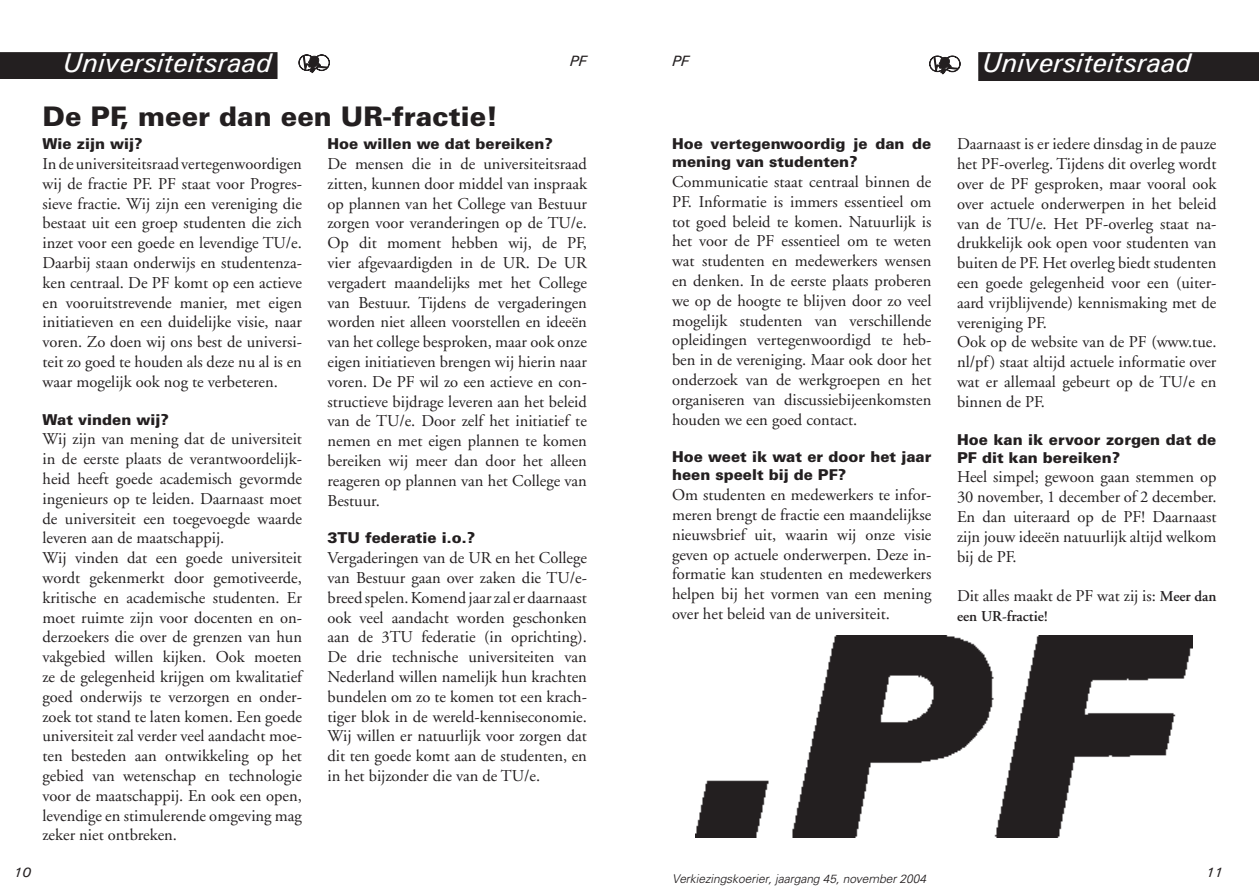
<style>
.page{position:relative;width:1259px;height:893px;background:#fff}
.page>*{position:absolute;margin:0;border:0;box-sizing:border-box;transform-origin:0 0}
.t1{font:italic 500 27px "Univers";color:#fff}
.t2{font:900 27px "Univers";color:#231f20}
.t3{font:16.5px/19.8px "Adobe Garamond";color:#231f20;text-align:justify}
.t4{font:900 15px/18px "Univers";color:#231f20}
.t5{font:600 15px "Adobe Garamond";color:#231f20}
.t6{font:italic 500 15px "Univers";color:#231f20}
.t7{font:italic 500 13.5px "Univers";color:#231f20}
.t8{font:italic 300 12px "Univers";color:#231f20}
.s1{font-weight:600;font-size:15px}
</style>
<div class="page">
<div style="left:0;top:52px;width:277px;height:27px;background:#231f20"></div>
<div style="left:978px;top:52px;width:281px;height:29px;background:#231f20"></div>
<svg style="left:299px;top:55px;width:30px;height:18px"></svg>
<svg style="left:929px;top:56px;width:31px;height:18px"></svg>
<img style="left:695px;top:636px;width:497px;height:202px">
<h1 class="t1" style="left:63px;top:45px;width:210px">Universiteitsraad</h1>
<p class="t6" style="left:570px;top:51px;width:19px">PF</p>
<p class="t6" style="left:672px;top:51px;width:19px">PF</p>
<h1 class="t1" style="left:982px;top:45px;width:210px">Universiteitsraad</h1>
<h1 class="t2" style="left:43px;top:99px;width:457px">De PF, meer dan een UR-fractie!</h1>
<p class="t4" style="left:43px;top:135px;width:101px">Wie zijn wij?</p>
<p class="t3" style="left:43px;top:154px;width:261px">In de universiteitsraad vertegenwoordigen wij de fractie PF. PF staat voor Progres&shy;sieve fractie. Wij zijn een vereniging die bestaat uit een groep studenten die zich inzet voor een goede en levendige TU/e.<br>Daarbij staan onderwijs en studentenza&shy;ken centraal. De PF komt op een actieve en vooruitstrevende manier, met eigen initiatieven en een duidelijke visie, naar voren. Zo doen wij ons best de universi&shy;teit zo goed te houden als deze nu al is en waar mogelijk ook nog te verbeteren.</p>
<p class="t4" style="left:43px;top:410px;width:128px">Wat vinden wij?</p>
<p class="t3" style="left:43px;top:430px;width:261px;text-align:left">Wij zijn van mening dat de universiteit in de eerste plaats de verantwoordelijk&shy;heid heeft goede academisch gevormde ingenieurs op te leiden. Daarnaast moet de universiteit een toegevoegde waarde leveren aan de maatschappij.<br>Wij vinden dat een goede universiteit wordt gekenmerkt door gemotiveerde, kritische en academische studenten. Er moet ruimte zijn voor docenten en on&shy;derzoekers die over de grenzen van hun vakgebied willen kijken. Ook moeten ze de gelegenheid krijgen om kwalitatief goed onderwijs te verzorgen en onder&shy;zoek tot stand te laten komen. Een goede universiteit zal verder veel aandacht moe&shy;ten besteden aan ontwikkeling op het gebied van wetenschap en technologie voor de maatschappij. En ook een open, levendige en stimulerende omgeving mag zeker niet ontbreken.</p>
<p class="t4" style="left:327px;top:135px;width:227px">Hoe willen we dat bereiken?</p>
<p class="t3" style="left:327px;top:154px;width:261px">De mensen die in de universiteitsraad zitten, kunnen door middel van inspraak op plannen van het College van Bestuur zorgen voor veranderingen op de TU/e.<br>Op dit moment hebben wij, de PF, vier afgevaardigden in de UR. De UR vergadert maandelijks met het College van Bestuur. Tijdens de vergaderingen worden niet alleen voorstellen en ideeën van het college besproken, maar ook onze eigen initiatieven brengen wij hierin naar voren. De PF wil zo een actieve en con&shy;structieve bijdrage leveren aan het beleid van de TU/e. Door zelf het initiatief te nemen en met eigen plannen te komen bereiken wij meer dan door het alleen reageren op plannen van het College van Bestuur.</p>
<p class="t4" style="left:327px;top:529px;width:149px">3TU federatie i.o.?</p>
<p class="t3" style="left:327px;top:549px;width:261px">Vergaderingen van de UR en het College van Bestuur gaan over zaken die TU/e&shy;breed spelen. Komend jaar zal er daarnaast ook veel aandacht worden geschonken aan de 3TU federatie (in oprichting).<br>De drie technische universiteiten van Nederland willen namelijk hun krachten bundelen om zo te komen tot een krach&shy;tiger blok in de wereld-kenniseconomie.<br>Wij willen er natuurlijk voor zorgen dat dit ten goede komt aan de studenten, en in het bijzonder die van de TU/e.</p>
<p class="t4" style="left:672px;top:135px;width:261px">Hoe vertegenwoordig je dan de mening van studenten?</p>
<p class="t3" style="left:672px;top:172px;width:261px">Communicatie staat centraal binnen de PF. Informatie is immers essentieel om tot goed beleid te komen. Natuurlijk is het voor de PF essentieel om te weten wat studenten en medewerkers wensen en denken. In de eerste plaats proberen we op de hoogte te blijven door zo veel mogelijk studenten van verschillende opleidingen vertegenwoordigd te heb&shy;ben in de vereniging. Maar ook door het onderzoek van de werkgroepen en het organiseren van discussiebijeenkomsten houden we een goed contact.</p>
<p class="t4" style="left:672px;top:448px;width:261px">Hoe weet ik wat er door het jaar heen speelt bij de PF?</p>
<p class="t3" style="left:672px;top:486px;width:261px">Om studenten en medewerkers te infor&shy;meren brengt de fractie een maandelijkse nieuwsbrief uit, waarin wij onze visie geven op actuele onderwerpen. Deze in&shy;formatie kan studenten en medewerkers helpen bij het vormen van een mening over het beleid van de universiteit.</p>
<p class="t3" style="left:957px;top:135px;width:261px;text-align:left">Daarnaast is er iedere dinsdag in de pauze het PF-overleg. Tijdens dit overleg wordt over de PF gesproken, maar vooral ook over actuele onderwerpen in het beleid van de TU/e. Het PF-overleg staat na&shy;drukkelijk ook open voor studenten van buiten de PF. Het overleg biedt studenten een goede gelegenheid voor een (uiter&shy;aard vrijblijvende) kennismaking met de vereniging PF.<br>Ook op de website van de PF (www.tue. nl/pf) staat altijd actuele informatie over wat er allemaal gebeurt op de TU/e en binnen de PF.</p>
<p class="t4" style="left:957px;top:430px;width:261px">Hoe kan ik ervoor zorgen dat de<br>PF dit kan bereiken?</p>
<p class="t3" style="left:957px;top:468px;width:261px">Heel simpel; gewoon gaan stemmen op 30 november, 1 december of 2 december.<br>En dan uiteraard op de PF! Daarnaast zijn jouw ideeën natuurlijk altijd welkom bij de PF.</p>
<p class="t3" style="left:957px;top:586px;width:261px">Dit alles maakt de PF wat zij is: <span class="s1">Meer dan</span></p>
<p class="t5" style="left:957px;top:608px;width:93px">een UR-fractie!</p>
<p class="t7" style="left:14px;top:863px;width:18px">10</p>
<p class="t7" style="left:1206px;top:863px;width:18px">11</p>
<p class="t8" style="left:672px;top:871px;width:255px">Verkiezingskoerier, jaargang 45, november 2004</p>
</div>
